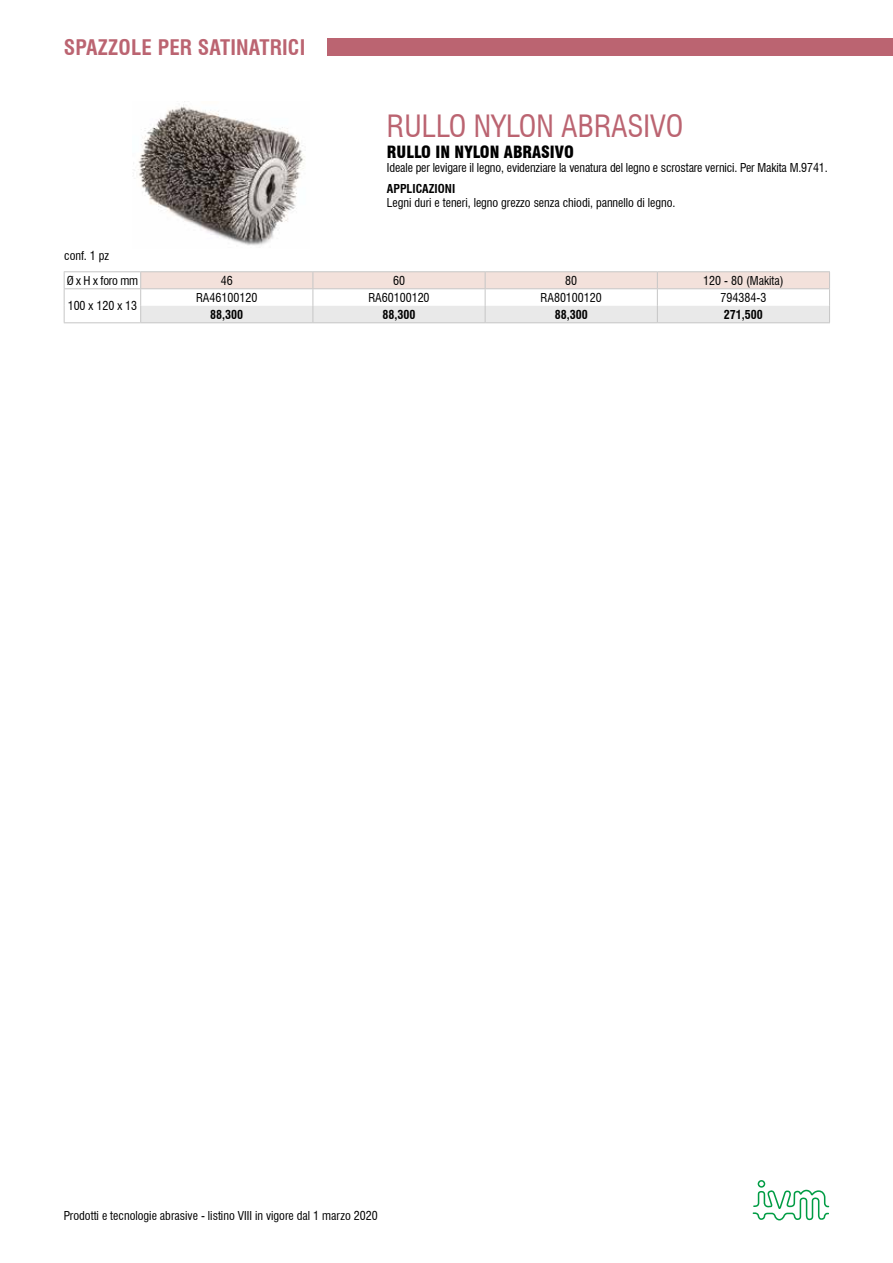
<style>
.page{position:relative;width:893px;height:1263px;background:#fff}
.page>*{position:absolute;margin:0;border:0;box-sizing:border-box;transform-origin:0 0}
.t1{font:condensed 30px "Swiss 721 BT";color:#bb6471}
.t2{font:700 condensed 21px "Swiss 721 BT";letter-spacing:.01em;color:#bb6471}
.t3{font:900 condensed 16.5px "Swiss 721 BT";color:#000}
.t4{font:condensed 12px/25.2px "Swiss 721 BT";color:#000}
.t5{font:700 condensed 12px "Swiss 721 BT";color:#000}
</style>
<div class="page">
<svg style="left:753px;top:1180px;width:76px;height:40px"></svg>
<img style="left:133px;top:101px;width:172px;height:144px">
<div style="left:327px;top:38px;width:566px;height:17px;background:#bb6471"></div>
<hr style="left:141px;top:271px;width:172px;height:1px;background:#c6c6c6">
<hr style="left:313px;top:271px;width:172px;height:1px;background:#c6c6c6">
<hr style="left:485px;top:271px;width:172px;height:1px;background:#c6c6c6">
<hr style="left:657px;top:271px;width:173px;height:1px;background:#c6c6c6">
<hr style="left:64px;top:322px;width:76px;height:1px;background:#c6c6c6">
<hr style="left:64px;top:271px;width:77px;height:1px;background:#c6c6c6">
<svg style="left:64px;top:272px;width:1px;height:50px"></svg>
<svg style="left:140px;top:272px;width:690px;height:51px"></svg>
<hr style="left:64px;top:288px;width:77px;height:1px;background:#c6c6c6">
<h2 class="t2" style="left:64px;top:35px;width:243px">SPAZZOLE PER SATINATRICI</h2>
<h1 class="t1" style="left:387px;top:108px;width:298px">RULLO NYLON ABRASIVO</h1>
<h3 class="t3" style="left:387px;top:142px;width:188px">RULLO IN NYLON ABRASIVO</h3>
<p class="t4" style="left:387px;top:155px;width:442px">Ideale per levigare il legno, evidenziare la venatura del legno e scrostare vernici. Per Makita M.9741.</p>
<p class="t5" style="left:387px;top:181px;width:70px">APPLICAZIONI</p>
<p class="t4" style="left:387px;top:190px;width:290px">Legni duri e teneri, legno grezzo senza chiodi, pannello di legno.</p>
<p class="t4" style="left:64px;top:243px;width:75px">conf. 1 pz<br>Ø x H x foro mm</p>
<p class="t4" style="left:68px;top:293px;width:71px">100 x 120 x 13</p>
<p class="t4" style="left:221px;top:268px;width:13px">46</p>
<p class="t4" style="left:393px;top:268px;width:13px">60</p>
<p class="t4" style="left:565px;top:268px;width:13px">80</p>
<p class="t4" style="left:703px;top:268px;width:82px">120 - 80 (Makita)</p>
<p class="t4" style="left:196px;top:285px;width:63px">RA46100120</p>
<p class="t4" style="left:368px;top:285px;width:63px">RA60100120</p>
<p class="t4" style="left:541px;top:285px;width:63px">RA80100120</p>
<p class="t4" style="left:720px;top:285px;width:47px">794384-3</p>
<p class="t5" style="left:210px;top:307px;width:34px">88,300</p>
<p class="t5" style="left:382px;top:307px;width:35px">88,300</p>
<p class="t5" style="left:555px;top:307px;width:34px">88,300</p>
<p class="t5" style="left:724px;top:307px;width:40px">271,500</p>
<p class="t4" style="left:64px;top:1203px;width:315px">Prodotti e tecnologie abrasive - listino VIII in vigore dal 1 marzo 2020</p>
</div>
